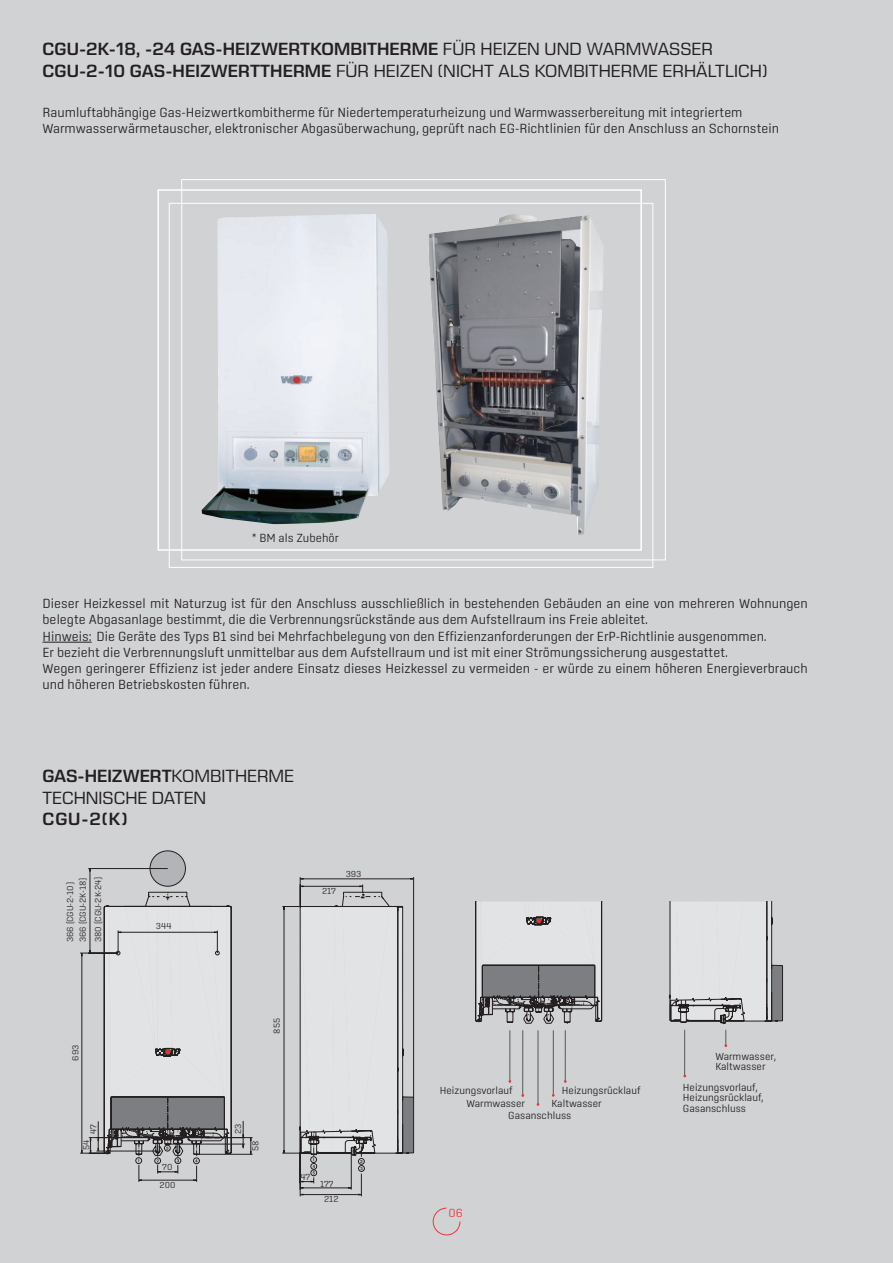
<style>
.page{position:relative;width:893px;height:1263px;background:#d1d2d4}
.page>*{position:absolute;margin:0;border:0;box-sizing:border-box;transform-origin:0 0}
.t1{font:600 18px/21.6px "Eurostile Next LT Pro";letter-spacing:.005em;color:#231f20}
.t2{font:18px/21.6px "Eurostile Next LT Pro";color:#231f20}
.t3{font:300 13.5px/16.2px "Center";color:#231f20}
.t4{font:300 12px "Center";color:#231f20}
.t5{font:300 12px "Center";color:#ee343d}
.t6{font:300 10.5px/10.5px "Center";color:#231f20}
.t7{font:300 8.85px/12.6px "Center";color:#231f20}
.t8{font:300 8.85px "Center";color:#231f20}
.s1{font-weight:400}
.s2{font-weight:600}
</style>
<div class="page">
<svg style="left:432px;top:1207px;width:29px;height:29px"></svg>
<hr style="left:510px;top:1030px;width:1px;height:52px;background:#57585a">
<hr style="left:565px;top:1030px;width:1px;height:52px;background:#57585a">
<hr style="left:684px;top:1030px;width:1px;height:46px;background:#57585a">
<hr style="left:522px;top:1030px;width:1px;height:66px;background:#57585a">
<hr style="left:538px;top:1030px;width:1px;height:75px;background:#57585a">
<hr style="left:553px;top:1030px;width:1px;height:66px;background:#57585a">
<svg style="left:724px;top:1030px;width:3px;height:17px"></svg>
<hr style="left:43px;top:642px;width:49px;height:1px;background:#231f20">
<img style="left:201px;top:214px;width:188px;height:310px">
<div style="left:158px;top:189px;width:484px;height:362px;border:2px solid #fff"></div>
<hr style="left:171px;top:1144px;width:74px;height:1px;background:#231f20">
<hr style="left:199px;top:1154px;width:54px;height:1px;background:#231f20">
<hr style="left:188px;top:1137px;width:65px;height:1px;background:#231f20">
<hr style="left:300px;top:877px;width:1px;height:30px;background:#231f20">
<hr style="left:413px;top:877px;width:1px;height:221px;background:#231f20">
<svg style="left:243px;top:1121px;width:1px;height:27px"></svg>
<svg style="left:250px;top:1137px;width:2px;height:17px"></svg>
<svg style="left:80px;top:850px;width:152px;height:332px"></svg>
<div style="left:175px;top:1157px;width:6px;height:7px;border:1px solid #231f20;border-radius:50%"></div>
<svg style="left:282px;top:878px;width:132px;height:318px"></svg>
<svg style="left:475px;top:901px;width:127px;height:123px"></svg>
<svg style="left:669px;top:901px;width:114px;height:122px;background:#cccdcf"></svg>
<img style="left:429px;top:214px;width:174px;height:321px">
<h1 class="t1" style="left:43px;top:38px;width:726px">CGU-2K-18, -24 GAS-HEIZWERTKOMBITHERME <span class="s1">FÜR HEIZEN UND WARMWASSER<br></span>CGU-2-10 GAS-HEIZWERTTHERME <span class="s1">FÜR HEIZEN (NICHT ALS KOMBITHERME ERHÄLTLICH)</span></h1>
<p class="t3" style="left:43px;top:104px;width:738px">Raumluftabhängige Gas-Heizwertkombitherme für Niedertemperaturheizung und Warmwasserbereitung mit integriertem<br>Warmwasserwärmetauscher, elektronischer Abgasüberwachung, geprüft nach EG-Richtlinien für den Anschluss an Schornstein</p>
<p class="t4" style="left:252px;top:531px;width:88px">* BM als Zubehör</p>
<p class="t3" style="left:43px;top:595px;width:767px">Dieser Heizkessel mit Naturzug ist für den Anschluss ausschließlich in bestehenden Gebäuden an eine von mehreren Wohnungen belegte Abgasanlage bestimmt, die die Verbrennungsrückstände aus dem Aufstellraum ins Freie ableitet.<br>Hinweis: Die Geräte des Typs B1 sind bei Mehrfachbelegung von den Effizienzanforderungen der ErP-Richtlinie ausgenommen.<br>Er bezieht die Verbrennungsluft unmittelbar aus dem Aufstellraum und ist mit einer Strömungssicherung ausgestattet.<br>Wegen geringerer Effizienz ist jeder andere Einsatz dieses Heizkessel zu vermeiden - er würde zu einem höheren Energieverbrauch und höheren Betriebskosten führen.</p>
<h1 class="t2" style="left:43px;top:765px;width:253px"><span class="s2">GAS-HEIZWERT</span>KOMBITHERME<br>TECHNISCHE DATEN</h1>
<h1 class="t1" style="left:43px;top:809px;width:87px">CGU-2(K)</h1>
<p class="t7" style="left:64px;top:942px;width:66px;rotate:-90deg">366 (CGU-2-10)<br>366 (CGU-2K-18)</p>
<p class="t7" style="left:92px;top:942px;width:67px;rotate:-90deg">380 (CGU-2K-24)</p>
<p class="t7" style="left:156px;top:920px;width:17px">344</p>
<p class="t7" style="left:322px;top:885px;width:15px">217</p>
<p class="t7" style="left:346px;top:867px;width:17px">393</p>
<p class="t7" style="left:69px;top:1061px;width:17px;rotate:-90deg">693</p>
<p class="t8" style="left:89px;top:1134px;width:11px;rotate:-90deg">47</p>
<p class="t8" style="left:81px;top:1150px;width:12px;rotate:-90deg">54</p>
<p class="t7" style="left:162px;top:1161px;width:12px">70</p>
<p class="t7" style="left:160px;top:1178px;width:17px">200</p>
<p class="t7" style="left:270px;top:1034px;width:17px;rotate:-90deg">855</p>
<p class="t8" style="left:233px;top:1134px;width:12px;rotate:-90deg">23</p>
<p class="t8" style="left:250px;top:1151px;width:12px;rotate:-90deg">58</p>
<p class="t8" style="left:300px;top:1171px;width:11px">47</p>
<p class="t8" style="left:320px;top:1178px;width:15px">177</p>
<p class="t7" style="left:324px;top:1192px;width:16px">212</p>
<p class="t6" style="left:467px;top:1083px;width:60px;line-height:13.2px;text-indent:-27px">Heizungsvorlauf<br>Warmwasser</p>
<p class="t6" style="left:562px;top:1085px;width:80px">Heizungsrücklauf</p>
<p class="t6" style="left:508px;top:1110px;width:65px">Gasanschluss</p>
<p class="t6" style="left:552px;top:1097px;width:52px">Kaltwasser</p>
<p class="t5" style="left:449px;top:1206px;width:16px">06</p>
<p class="t6" style="left:715px;top:1051px;width:62px">Warmwasser,<br>Kaltwasser</p>
<p class="t6" style="left:683px;top:1082px;width:82px">Heizungsvorlauf,<br>Heizungsrücklauf,<br>Gasanschluss</p>
</div>
